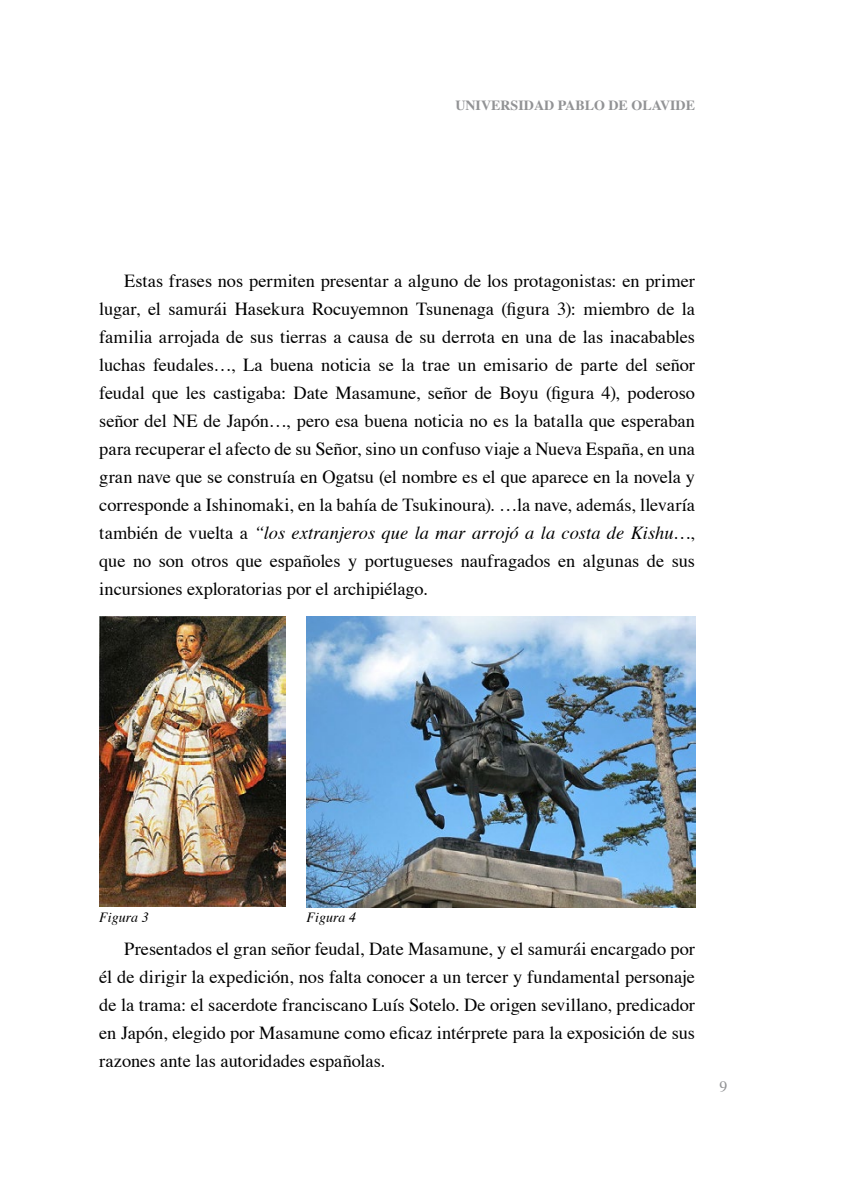
<style>
.page{position:relative;width:844px;height:1191px;background:#fff}
.page>*{position:absolute;margin:0;border:0;box-sizing:border-box;transform-origin:0 0}
.t1{font:18.38px/28px "Times";letter-spacing:-.005em;color:#000;text-align:justify}
.t2{font:15.75px "Times";color:#929395}
.t3{font:700 14px "Times";color:#929395}
.t4{font:italic 14px "Times";color:#000}
.s1{font-style:italic}
</style>
<div class="page">
<img style="left:99px;top:616px;width:186px;height:291px">
<img style="left:306px;top:616px;width:389px;height:292px">
<p class="t3" style="left:455px;top:92px;width:241px">UNIVERSIDAD PABLO DE OLAVIDE</p>
<p class="t1" style="left:99px;top:265px;width:597px;text-indent:25px">Estas frases nos permiten presentar a alguno de los protagonistas: en primer lugar, el samurái Hasekura Rocuyemnon Tsunenaga (figura 3): miembro de la familia arrojada de sus tierras a causa de su derrota en una de las inacabables luchas feudales…, La buena noticia se la trae un emisario de parte del señor feudal que les castigaba: Date Masamune, señor de Boyu (figura 4), poderoso señor del NE de Japón…, pero esa buena noticia no es la batalla que esperaban para recuperar el afecto de su Señor, sino un confuso viaje a Nueva España, en una gran nave que se construía en Ogatsu (el nombre es el que aparece en la novela y corresponde a Ishinomaki, en la bahía de Tsukinoura). …la nave, además, llevaría también de vuelta a <span class="s1">“los extranjeros que la mar arrojó a la costa de Kishu…</span>, que no son otros que españoles y portugueses naufragados en algunas de sus incursiones exploratorias por el archipiélago.</p>
<p class="t4" style="left:99px;top:905px;width:51px">Figura 3</p>
<p class="t4" style="left:306px;top:905px;width:51px">Figura 4</p>
<p class="t1" style="left:99px;top:933px;width:597px;text-indent:25px">Presentados el gran señor feudal, Date Masamune, y el samurái encargado por él de dirigir la expedición, nos falta conocer a un tercer y fundamental personaje de la trama: el sacerdote franciscano Luís Sotelo. De origen sevillano, predicador en Japón, elegido por Masamune como eficaz intérprete para la exposición de sus razones ante las autoridades españolas.</p>
<p class="t2" style="left:719px;top:1072px;width:9px">9</p>
</div>
